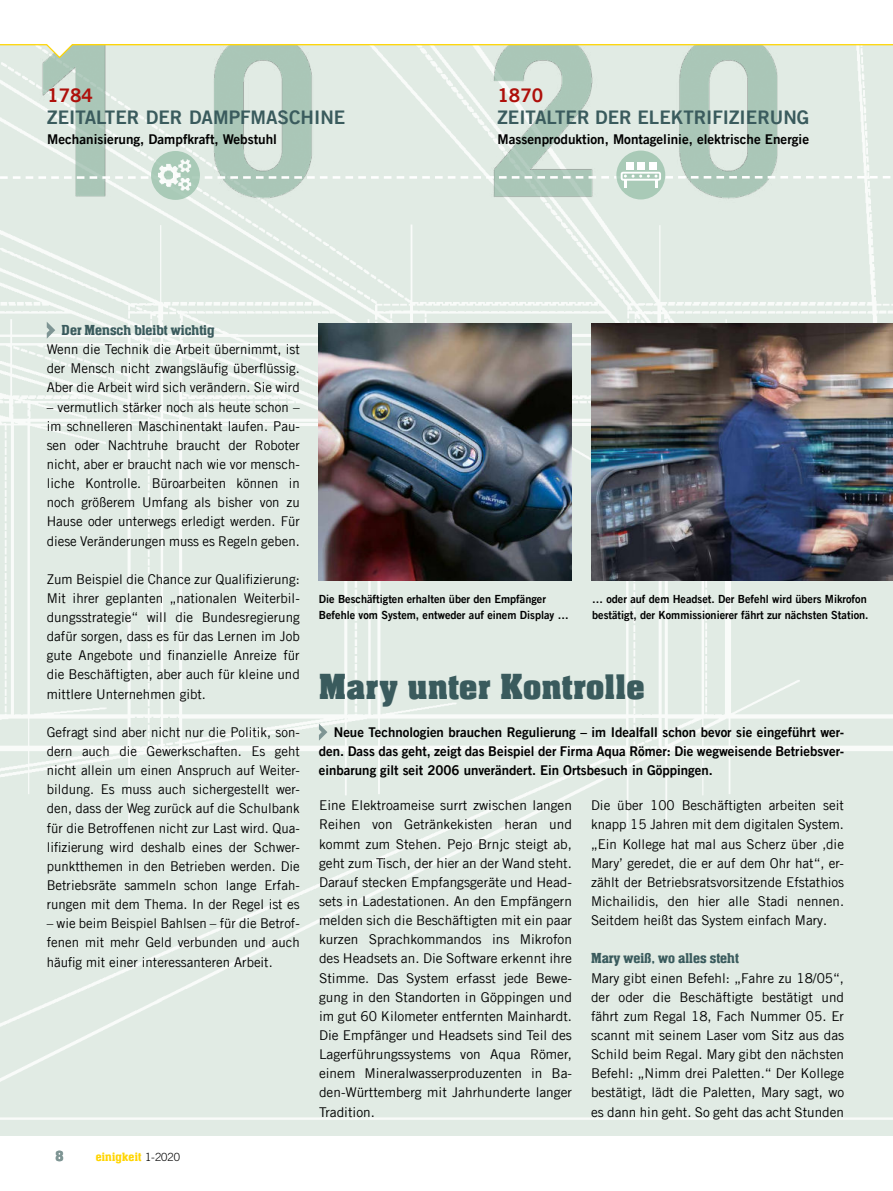
<style>
.page{position:relative;width:893px;height:1191px;background:#fff}
.page>*{position:absolute;margin:0;border:0;box-sizing:border-box;transform-origin:0 0}
.t1{font:700 37.5px "Neue Aachen Pro";color:#3a5b5d}
.t2{font:18.75px "Trade Gothic LT Com Bd 2";color:#3a5b5d}
.t3{font:18.75px "Trade Gothic LT Com Bd 2";color:#ae0f0a}
.t4{font:500 15px "Aachen Pro";color:#3a5b5d}
.t5{font:500 15px "Aachen Pro";color:#7e9594}
.t6{font:13.5px/19.2px "Trade Gothic LT Com";color:#000;text-align:justify}
.t7{font:13.5px/19.2px "Trade Gothic LT Com Bd 2";color:#000;text-align:justify}
.t8{font:500 12.75px "Aachen Pro";letter-spacing:.02em;color:#ffd500}
.t9{font:11.25px/15.9px "Trade Gothic LT Com Bd 2";color:#000}
.s1{font-family:"Trade Gothic LT Com";font-weight:300;font-size:11.25px;color:#000}
</style>
<div class="page">
<img style="left:0;top:59px;width:893px;height:1076px">
<img style="left:9px;top:59px;width:884px;height:155px">
<svg style="left:0;top:44px;width:893px;height:15px;background:#d4dec4"></svg>
<div style="left:151px;top:151px;width:49px;height:49px;background:#a9cab7;border-radius:50%"></div>
<img style="left:158px;top:159px;width:33px;height:32px">
<svg style="left:616px;top:151px;width:49px;height:48px"></svg>
<img style="left:591px;top:323px;width:302px;height:257px">
<img style="left:319px;top:324px;width:252px;height:256px">
<svg style="left:319px;top:723px;width:8px;height:17px"></svg>
<svg style="left:47px;top:322px;width:8px;height:17px"></svg>
<div style="left:626px;top:163px;width:7px;height:7px;background:#fff"></div>
<div style="left:637px;top:163px;width:8px;height:7px;background:#fff"></div>
<div style="left:649px;top:163px;width:7px;height:7px;background:#fff"></div>
<div style="left:621px;top:172px;width:40px;height:9px;border:2px solid #fff;border-radius:2px"></div>
<svg style="left:0;top:174px;width:893px;height:14px;background:#d1e1d8"></svg>
<h2 class="t3" style="left:47px;top:88px;width:47px">1784</h2>
<h2 class="t2" style="left:47px;top:111px;width:300px">ZEITALTER DER DAMPFMASCHINE</h2>
<p class="t7" style="left:47px;top:130px;width:231px">Mechanisierung, Dampfkraft, Webstuhl</p>
<h2 class="t3" style="left:497px;top:88px;width:47px">1870</h2>
<h2 class="t2" style="left:497px;top:111px;width:313px">ZEITALTER DER ELEKTRIFIZIERUNG</h2>
<p class="t7" style="left:497px;top:130px;width:313px">Massenproduktion, Montagelinie, elektrische Energie</p>
<p class="t4" style="left:62px;top:323px;width:154px">Der Mensch bleibt wichtig</p>
<p class="t6" style="left:47px;top:341px;width:254px">Wenn die Technik die Arbeit übernimmt, ist der Mensch nicht zwangsläufig überflüssig.<br>Aber die Arbeit wird sich verändern. Sie wird</p>
<p class="t6" style="left:47px;top:398px;width:255px">– vermutlich stärker noch als heute schon – im schnelleren Maschinentakt laufen. Pau&shy;sen oder Nachtruhe braucht der Roboter nicht, aber er braucht nach wie vor mensch&shy;liche Kontrolle. Büroarbeiten können in noch größerem Umfang als bisher von zu Hause oder unterwegs erledigt werden. Für diese Veränderungen muss es Regeln geben.</p>
<p class="t6" style="left:47px;top:569px;width:254px">Zum Beispiel die Chance zur Qualifizierung:<br>Mit ihrer geplanten „nationalen Weiterbil&shy;dungsstrategie“ will die Bundesregierung dafür sorgen, dass es für das Lernen im Job gute Angebote und finanzielle Anreize für die Beschäftigten, aber auch für kleine und mittlere Unternehmen gibt.</p>
<p class="t6" style="left:47px;top:723px;width:255px">Gefragt sind aber nicht nur die Politik, son&shy;dern auch die Gewerkschaften. Es geht nicht allein um einen Anspruch auf Weiter&shy;bildung. Es muss auch sichergestellt wer&shy;den, dass der Weg zurück auf die Schulbank für die Betroffenen nicht zur Last wird. Qua&shy;lifizierung wird deshalb eines der Schwer&shy;punktthemen in den Betrieben werden. Die Betriebsräte sammeln schon lange Erfah&shy;rungen mit dem Thema. In der Regel ist es</p>
<p class="t6" style="left:47px;top:915px;width:255px">– wie beim Beispiel Bahlsen – für die Betrof&shy;fenen mit mehr Geld verbunden und auch häufig mit einer interessanteren Arbeit.</p>
<p class="t5" style="left:55px;top:1149px;width:10px">8</p>
<p class="t8" style="left:96px;top:1151px;width:86px">einigkeit <span class="s1">1-2020</span></p>
<p class="t9" style="left:319px;top:592px;width:251px">Die Beschäftigten erhalten über den Empfänger<br>Befehle vom System, entweder auf einem Display …</p>
<p class="t9" style="left:592px;top:592px;width:278px">… oder auf dem Headset. Der Befehl wird übers Mikrofon bestätigt, der Kommissionierer fährt zur nächsten Station.</p>
<h1 class="t1" style="left:319px;top:665px;width:328px">Mary unter Kontrolle</h1>
<p class="t7" style="left:319px;top:723px;width:527px;text-indent:15px">Neue Technologien brauchen Regulierung – im Idealfall schon bevor sie eingeführt wer&shy;den. Dass das geht, zeigt das Beispiel der Firma Aqua Römer: Die wegweisende Betriebsver&shy;einbarung gilt seit 2006 unverändert. Ein Ortsbesuch in Göppingen.</p>
<p class="t6" style="left:319px;top:797px;width:255px">Eine Elektroameise surrt zwischen langen Reihen von Getränkekisten heran und kommt zum Stehen. Pejo Brnjc steigt ab, geht zum Tisch, der hier an der Wand steht.<br>Darauf stecken Empfangsgeräte und Head&shy;sets in Ladestationen. An den Empfängern melden sich die Beschäftigten mit ein paar kurzen Sprachkommandos ins Mikrofon des Headsets an. Die Software erkennt ihre Stimme. Das System erfasst jede Bewe&shy;gung in den Standorten in Göppingen und im gut 60 Kilometer entfernten Mainhardt.<br>Die Empfänger und Headsets sind Teil des Lagerführungssystems von Aqua Römer, einem Mineralwasserproduzenten in Ba&shy;den-Württemberg mit Jahrhunderte langer Tradition.</p>
<p class="t6" style="left:591px;top:797px;width:255px">Die über 100 Beschäftigten arbeiten seit knapp 15 Jahren mit dem digitalen System. „Ein Kollege hat mal aus Scherz über ‚die Mary’ geredet, die er auf dem Ohr hat“, er&shy;zählt der Betriebsratsvorsitzende Efstathios Michailidis, den hier alle Stadi nennen.<br>Seitdem heißt das System einfach Mary.</p>
<p class="t4" style="left:591px;top:951px;width:149px">Mary weiß, wo alles steht</p>
<p class="t6" style="left:591px;top:969px;width:255px">Mary gibt einen Befehl: „Fahre zu 18/05“, der oder die Beschäftigte bestätigt und fährt zum Regal 18, Fach Nummer 05. Er scannt mit seinem Laser vom Sitz aus das Schild beim Regal. Mary gibt den nächsten Befehl: „Nimm drei Paletten.“ Der Kollege bestätigt, lädt die Paletten, Mary sagt, wo es dann hin geht. So geht das acht Stunden</p>
</div>
